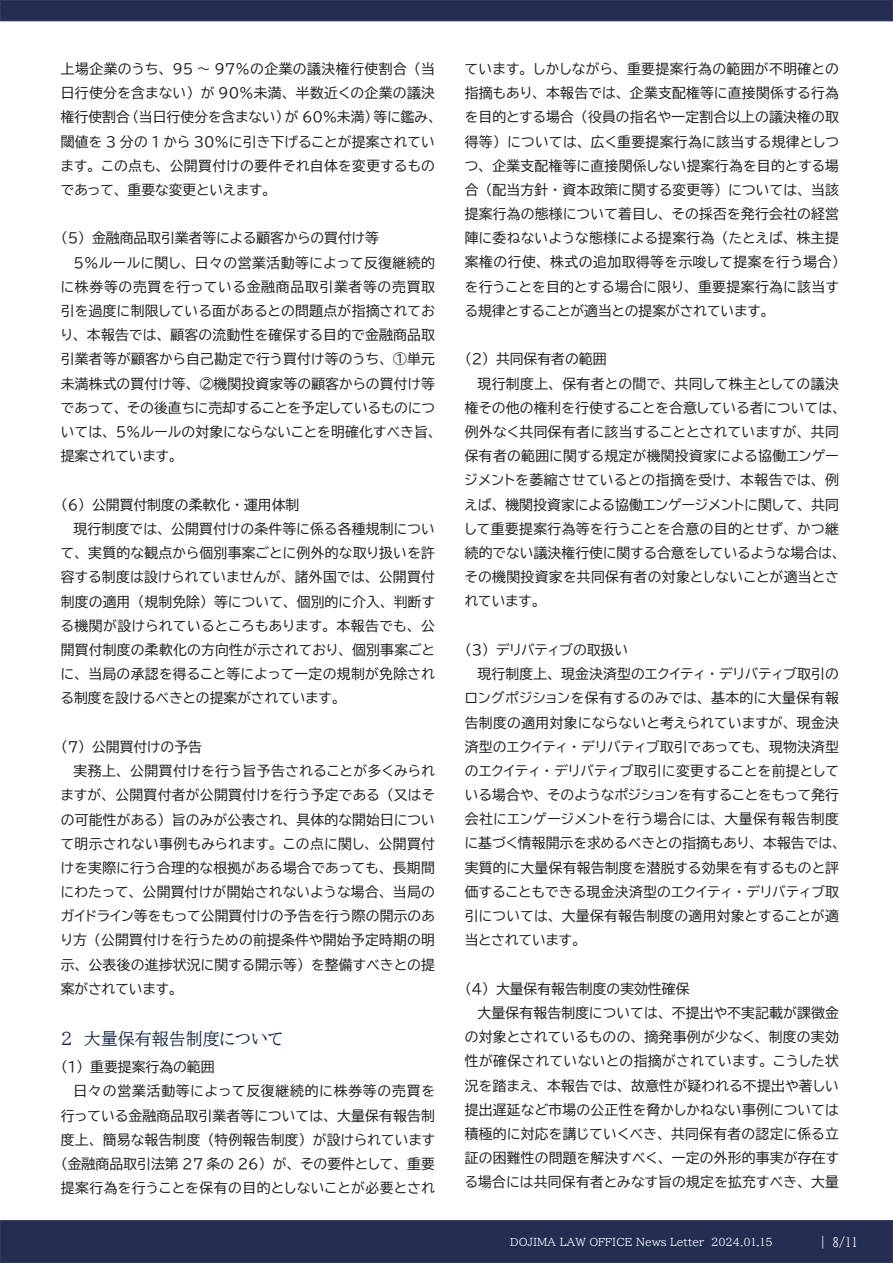
<style>
.page{position:relative;width:893px;height:1263px;background:#fff}
.page>*{position:absolute;margin:0;border:0;box-sizing:border-box;transform-origin:0 0}
.t1{font:16.95px "BIZ UDP Mincho Medium";color:#122647}
.t2{font:13.8px/24.2px "BIZ UDP Gothic";letter-spacing:.02em;color:#231f20;text-align:justify}
.t3{font:13.8px "BIZ UDP Gothic";color:#231f20}
.t4{font:13.8px "BIZ UDP Gothic";letter-spacing:.04em;color:#231f20}
.t5{font:13.8px "BIZ UDP Gothic";letter-spacing:.05em;color:#231f20}
.t6{font:13.8px "BIZ UDP Gothic";letter-spacing:.06em;color:#231f20}
.t7{font:12.75px "BIZ UD Mincho Medium";color:#fff}
.t8{font:10.65px "BIZ UDP Mincho Medium";color:#fff}
</style>
<div class="page">
<div style="left:0;top:1220px;width:893px;height:43px;background:#232e52;border:1px solid #232e52"></div>
<div style="left:0;top:0;width:893px;height:21px;background:#232e52;border:1px solid #232e52"></div>
<p class="t2" style="left:61px;top:57px;width:377px">上場企業のうち、 95 ～ 97％の企業の議決権行使割合（当日行使分を含まない）が 90％未満、半数近くの企業の議決権行使割合（当日行使分を含まない）が 60％未満）等に鑑み、閾値を 3 分の 1 から 30％に引き下げることが提案されています。この点も、公開買付けの要件それ自体を変更するものであって、重要な変更といえます。</p>
<p class="t3" style="left:61px;top:231px;width:320px">（５）金融商品取引業者等による顧客からの買付け等</p>
<p class="t2" style="left:74px;top:250px;width:363px">5％ルールに関し、日々の営業活動等によって反復継続的</p>
<p class="t5" style="left:61px;top:280px;width:376px">に株券等の売買を行っている金融商品取引業者等の売買取</p>
<p class="t2" style="left:61px;top:299px;width:376px">引を過度に制限している面があるとの問題点が指摘されてお</p>
<p class="t2" style="left:61px;top:323px;width:376px">り、本報告では、顧客の流動性を確保する目的で金融商品取</p>
<p class="t2" style="left:61px;top:347px;width:376px">引業者等が顧客から自己勘定で行う買付け等のうち、 ①単元</p>
<p class="t2" style="left:61px;top:371px;width:376px">未満株式の買付け等、 ②機関投資家等の顧客からの買付け等</p>
<p class="t3" style="left:61px;top:401px;width:376px">であって、その後直ちに売却することを予定しているものにつ</p>
<p class="t2" style="left:61px;top:420px;width:377px">いては、 5％ルールの対象にならないことを明確化すべき旨、</p>
<p class="t3" style="left:61px;top:449px;width:118px">提案されています。</p>
<p class="t3" style="left:61px;top:497px;width:240px">（６）公開買付制度の柔軟化・運用体制</p>
<p class="t2" style="left:74px;top:517px;width:363px">現行制度では、公開買付けの条件等に係る各種規制につい</p>
<p class="t2" style="left:61px;top:541px;width:376px">て、実質的な観点から個別事案ごとに例外的な取り扱いを許</p>
<p class="t2" style="left:61px;top:565px;width:376px">容する制度は設けられていませんが、諸外国では、公開買付</p>
<p class="t2" style="left:61px;top:589px;width:376px">制度の適用（規制免除）等について、個別的に介入、判断す</p>
<p class="t4" style="left:61px;top:619px;width:376px">る機関が設けられているところもあります。本報告でも、公</p>
<p class="t2" style="left:61px;top:638px;width:376px">開買付制度の柔軟化の方向性が示されており、個別事案ごと</p>
<p class="t2" style="left:61px;top:662px;width:376px">に、当局の承認を得ること等によって一定の規制が免除され</p>
<p class="t3" style="left:61px;top:691px;width:281px">る制度を設けるべきとの提案がされています。</p>
<p class="t3" style="left:61px;top:739px;width:143px">（７）公開買付けの予告</p>
<p class="t2" style="left:74px;top:759px;width:363px">実務上、公開買付けを行う旨予告されることが多くみられ</p>
<p class="t2" style="left:61px;top:783px;width:376px">ますが、公開買付者が公開買付けを行う予定である（又はそ</p>
<p class="t2" style="left:61px;top:807px;width:376px">の可能性がある）旨のみが公表され、具体的な開始日につい</p>
<p class="t2" style="left:61px;top:831px;width:376px">て明示されない事例もみられます。この点に関し、公開買付</p>
<p class="t2" style="left:61px;top:855px;width:376px">けを実際に行う合理的な根拠がある場合であっても、長期間</p>
<p class="t2" style="left:61px;top:880px;width:376px">にわたって、公開買付けが開始されないような場合、当局の</p>
<p class="t2" style="left:61px;top:904px;width:376px">ガイドライン等をもって公開買付けの予告を行う際の開示のあ</p>
<p class="t2" style="left:61px;top:928px;width:376px">り方（公開買付けを行うための前提条件や開始予定時期の明</p>
<p class="t2" style="left:61px;top:952px;width:376px">示、公表後の進捗状況に関する開示等）を整備すべきとの提</p>
<p class="t3" style="left:61px;top:982px;width:118px">案がされています。</p>
<p class="t1" style="left:61px;top:1030px;width:224px">２　大量保有報告制度について</p>
<p class="t3" style="left:61px;top:1060px;width:155px">（１）重要提案行為の範囲</p>
<p class="t6" style="left:74px;top:1084px;width:363px">日々の営業活動等によって反復継続的に株券等の売買を</p>
<p class="t2" style="left:61px;top:1103px;width:376px">行っている金融商品取引業者等については、大量保有報告制</p>
<p class="t2" style="left:61px;top:1127px;width:376px">度上、簡易な報告制度（特例報告制度）が設けられています</p>
<p class="t2" style="left:61px;top:1152px;width:376px">（金融商品取引法第 27 条の 26）が、その要件として、重要</p>
<p class="t2" style="left:61px;top:1176px;width:376px">提案行為を行うことを保有の目的としないことが必要とされ</p>
<p class="t2" style="left:465px;top:57px;width:376px">ています。しかしながら、重要提案行為の範囲が不明確との指摘もあり、本報告では、企業支配権等に直接関係する行為を目的とする場合（役員の指名や一定割合以上の議決権の取得等）については、広く重要提案行為に該当する規律としつつ、企業支配権等に直接関係しない提案行為を目的とする場合（配当方針・資本政策に関する変更等）については、当該提案行為の態様について着目し、その採否を発行会社の経営陣に委ねないような態様による提案行為（たとえば、株主提案権の行使、株式の追加取得等を示唆して提案を行う場合）を行うことを目的とする場合に限り、重要提案行為に該当する規律とすることが適当との提案がされています。</p>
<p class="t3" style="left:465px;top:352px;width:143px">（２）共同保有者の範囲</p>
<p class="t2" style="left:477px;top:371px;width:363px">現行制度上、保有者との間で、共同して株主としての議決</p>
<p class="t2" style="left:465px;top:395px;width:377px">権その他の権利を行使することを合意している者については、</p>
<p class="t2" style="left:465px;top:420px;width:376px">例外なく共同保有者に該当することとされていますが、共同</p>
<p class="t2" style="left:465px;top:444px;width:376px">保有者の範囲に関する規定が機関投資家による協働エンゲー</p>
<p class="t2" style="left:465px;top:468px;width:376px">ジメントを萎縮させているとの指摘を受け、本報告では、例</p>
<p class="t2" style="left:465px;top:492px;width:376px">えば、機関投資家による協働エンゲージメントに関して、共同</p>
<p class="t2" style="left:465px;top:516px;width:376px">して重要提案行為等を行うことを合意の目的とせず、かつ継</p>
<p class="t2" style="left:465px;top:541px;width:377px">続的でない議決権行使に関する合意をしているような場合は、</p>
<p class="t2" style="left:465px;top:565px;width:376px">その機関投資家を共同保有者の対象としないことが適当とさ</p>
<p class="t2" style="left:465px;top:589px;width:77px">れています。</p>
<p class="t3" style="left:465px;top:642px;width:165px">（３）デリバティブの取扱い</p>
<p class="t2" style="left:477px;top:662px;width:363px">現行制度上、現金決済型のエクイティ・デリバティブ取引の</p>
<p class="t2" style="left:465px;top:686px;width:376px">ロングポジションを保有するのみでは、基本的に大量保有報</p>
<p class="t2" style="left:465px;top:710px;width:376px">告制度の適用対象にならないと考えられていますが、現金決</p>
<p class="t2" style="left:465px;top:734px;width:376px">済型のエクイティ・デリバティブ取引であっても、現物決済型</p>
<p class="t2" style="left:465px;top:758px;width:376px">のエクイティ・デリバティブ取引に変更することを前提として</p>
<p class="t2" style="left:465px;top:783px;width:376px">いる場合や、そのようなポジションを有することをもって発行</p>
<p class="t4" style="left:465px;top:812px;width:376px">会社にエンゲージメントを行う場合には、大量保有報告制度</p>
<p class="t2" style="left:465px;top:831px;width:377px">に基づく情報開示を求めるべきとの指摘もあり、本報告では、</p>
<p class="t2" style="left:465px;top:855px;width:376px">実質的に大量保有報告制度を潜脱する効果を有するものと評</p>
<p class="t2" style="left:465px;top:879px;width:376px">価することもできる現金決済型のエクイティ・デリバティブ取</p>
<p class="t2" style="left:465px;top:904px;width:376px">引については、大量保有報告制度の適用対象とすることが適</p>
<p class="t3" style="left:465px;top:933px;width:117px">当とされています。</p>
<p class="t3" style="left:465px;top:981px;width:226px">（４）大量保有報告制度の実効性確保</p>
<p class="t2" style="left:477px;top:1001px;width:363px">大量保有報告制度については、不提出や不実記載が課徴金</p>
<p class="t2" style="left:465px;top:1025px;width:376px">の対象とされているものの、摘発事例が少なく、制度の実効</p>
<p class="t2" style="left:465px;top:1049px;width:376px">性が確保されていないとの指摘がされています。こうした状</p>
<p class="t2" style="left:465px;top:1073px;width:376px">況を踏まえ、本報告では、故意性が疑われる不提出や著しい</p>
<p class="t2" style="left:465px;top:1097px;width:376px">提出遅延など市場の公正性を脅かしかねない事例については</p>
<p class="t2" style="left:465px;top:1121px;width:376px">積極的に対応を講じていくべき、共同保有者の認定に係る立</p>
<p class="t2" style="left:465px;top:1146px;width:376px">証の困難性の問題を解決すべく、一定の外形的事実が存在す</p>
<p class="t2" style="left:465px;top:1170px;width:376px">る場合には共同保有者とみなす旨の規定を拡充すべき、大量</p>
<p class="t8" style="left:510px;top:1236px;width:264px">DOJIMA LAW OFFICE News Letter 2024.01.15</p>
<p class="t7" style="left:816px;top:1235px;width:43px">｜ 8/11</p>
</div>
